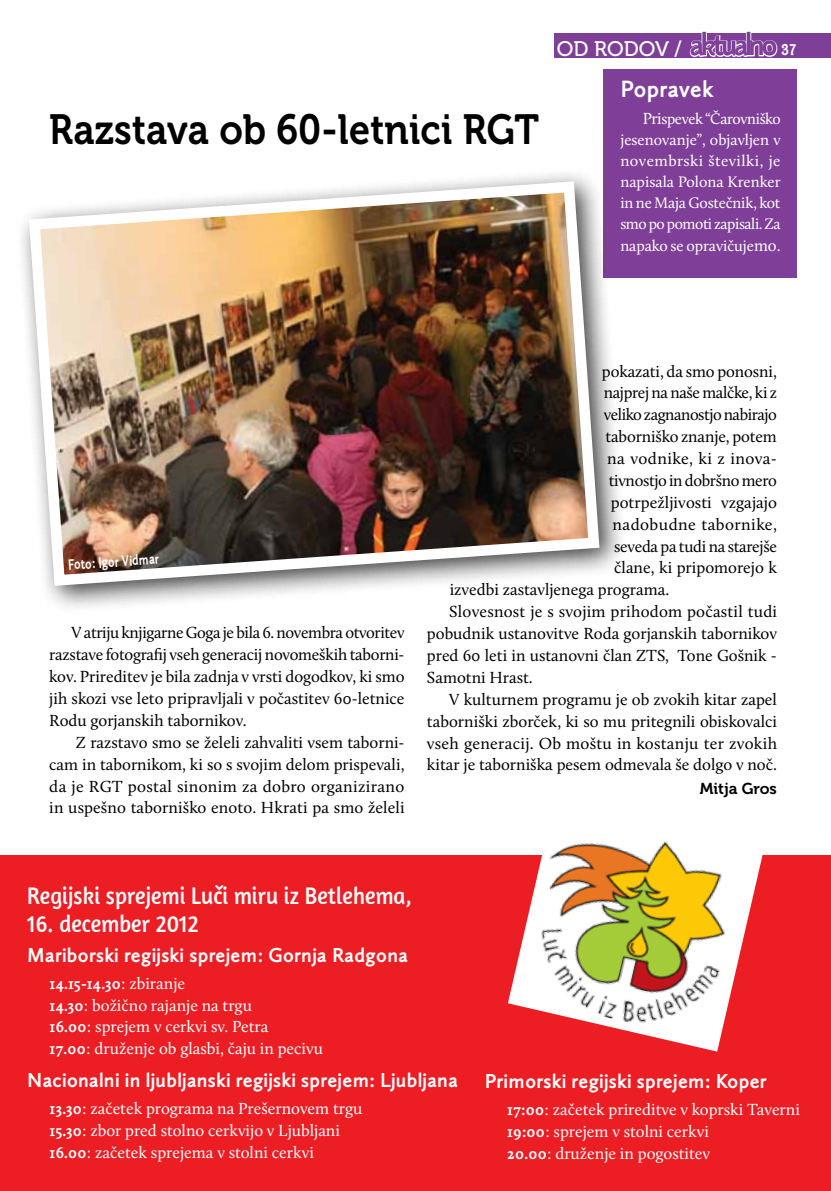
<style>
.page{position:relative;width:831px;height:1191px;background:#fff}
.page>*{position:absolute;margin:0;border:0;box-sizing:border-box;transform-origin:0 0}
.t1{font:42px "Museo 700";letter-spacing:.005em;color:#000;scale:.9 1}
.t2{font:24.5px "Amaranth";letter-spacing:.005em;color:#fff;scale:.9 1}
.t3{font:700 24.5px "Calluna Sans";color:#fff}
.t4{font:700 21px "Calluna Sans";color:#fff}
.t5{font:21px "Museo 500";color:#fff}
.t6{font:16.62px/21.9px "Calluna";color:#000;text-align:justify}
.t7{font:16.62px/21.9px "Calluna";color:#fff}
.t8{font:16.62px "Calluna";letter-spacing:-.02em;color:#000}
.t9{font:16.62px "Calluna";letter-spacing:.025em;color:#000}
.t10{font:16.62px "Calluna";letter-spacing:-.03em;color:#000}
.t11{font:15.75px/21.2px "Calluna";letter-spacing:-.01em;color:#fff;text-align:justify}
.t12{font:700 15.75px "Calluna Sans";color:#fff;scale:.8 1}
.t13{font:15.75px "Museo 700";color:#000}
.s1{font-family:"Kwokwi";font-weight:300;font-size:31.5px;color:#7f3f98}
.s2{font-family:"Kwokwi";font-weight:300;font-size:15.75px}
.s3{font-size:16.62px}
.s4{font-weight:700}
</style>
<div class="page">
<div style="left:603px;top:69px;width:194px;height:209px;background:#7f3f98"></div>
<div style="left:0;top:855px;width:831px;height:336px;background:#ed1d24"></div>
<svg style="left:508px;top:855px;width:255px;height:196px"></svg>
<img style="left:516px;top:841px;width:233px;height:199px">
<div style="left:15px;top:167px;width:612px;height:446px;background:#000;opacity:.75"></div>
<img style="left:23px;top:176px;width:582px;height:415px">
<div style="left:688px;top:34px;width:143px;height:24px;background:#7f3f98"></div>
<svg style="left:688px;top:33px;width:90px;height:24px"></svg>
<div style="left:554px;top:34px;width:134px;height:24px;background:#7f3f98"></div>
<h1 class="t1" style="left:49px;top:106px;width:546px">Razstava ob 60-letnici RGT</h1>
<p class="t5" style="left:557px;top:37px;width:242px">OD RODOV / <span class="s1">aktualno</span> <span class="s2">37</span></p>
<h2 class="t3" style="left:620px;top:74px;width:95px">Popravek</h2>
<p class="t11" style="left:620px;top:108px;width:162px;text-indent:22px"><span class="s3">Pri</span>spevek “Čarovniško jesenovanje”, objavljen v novembrski številki, je napisala Polona Krenker in ne Maja Gostečnik, kot smo po pomoti zapisali. Za napako se opravičuje<span class="s3">mo.</span></p>
<p class="t12" style="left:67px;top:555px;width:116px;rotate:-4deg">Foto: Igor Vidmar</p>
<p class="t6" style="left:49px;top:621px;width:357px;text-indent:22px">V atriju knjigarne Goga je bila 6. novembra otvoritev razstave fotografij vseh generacij novomeških taborni&shy;kov. Prireditev je bila zadnja v vrsti dogodkov, ki smo jih skozi vse leto pripravljali v počastitev 60-letnice Rodu gorjanskih tabornikov.</p>
<p class="t6" style="left:49px;top:731px;width:357px;text-indent:27px">Z razstavo smo se želeli zahvaliti vsem taborni&shy;cam in tabornikom, ki so s svojim delom prispevali, da je RGT postal sinonim za dobro organizirano in uspešno taborniško enoto. Hkrati pa smo želeli</p>
<p class="t6" style="left:602px;top:360px;width:176px">pokazati, da smo ponosni,</p>
<p class="t8" style="left:604px;top:383px;width:175px">najprej na naše malčke, ki z</p>
<p class="t10" style="left:604px;top:404px;width:175px">veliko zagnanostjo nabirajo</p>
<p class="t6" style="left:605px;top:425px;width:173px">taborniško znanje, potem</p>
<p class="t9" style="left:607px;top:448px;width:171px">na vodnike, ki z inova-</p>
<p class="t8" style="left:609px;top:470px;width:169px">tivnostjo in dobršno mero</p>
<p class="t6" style="left:611px;top:491px;width:168px">potrpežljivosti vzgajajo</p>
<p class="t9" style="left:612px;top:514px;width:166px">nadobudne tabornike,</p>
<p class="t8" style="left:614px;top:536px;width:164px">seveda pa tudi na starejše</p>
<p class="t6" style="left:614px;top:557px;width:164px">člane, ki pripomorejo k</p>
<p class="t6" style="left:450px;top:578px;width:221px">izvedbi zastavljenega programa.</p>
<p class="t6" style="left:449px;top:600px;width:329px">Slovesnost je s svojim prihodom počastil tudi</p>
<p class="t6" style="left:427px;top:622px;width:352px">pobudnik ustanovitve Roda gorjanskih tabornikov</p>
<p class="t6" style="left:427px;top:644px;width:351px">pred 60 leti in ustanovni član ZTS, Tone Gošnik -</p>
<p class="t6" style="left:427px;top:666px;width:107px">Samotni Hrast.</p>
<p class="t6" style="left:449px;top:688px;width:329px">V kulturnem programu je ob zvokih kitar zapel</p>
<p class="t6" style="left:427px;top:710px;width:352px">taborniški zborček, ki so mu pritegnili obiskovalci</p>
<p class="t6" style="left:427px;top:732px;width:352px">vseh generacij. Ob moštu in kostanju ter zvokih</p>
<p class="t6" style="left:427px;top:753px;width:351px">kitar je taborniška pesem odmevala še dolgo v noč.</p>
<p class="t13" style="left:700px;top:780px;width:79px">Mitja Gros</p>
<h2 class="t2" style="left:27px;top:881px;width:429px">Regijski sprejemi Luči miru iz Betlehema,</h2>
<h2 class="t2" style="left:27px;top:909px;width:192px">16. december 2012</h2>
<p class="t4" style="left:27px;top:942px;width:382px">Mariborski regijski sprejem: Gornja Radgona</p>
<p class="t7" style="left:50px;top:972px;width:275px"><span class="s4">14.15-14.30</span>: zbiranje<br><span class="s4">14.30</span>: božično rajanje na trgu<br><span class="s4">16.00</span>: sprejem v cerkvi sv. Petra<br><span class="s4">17.00</span>: druženje ob glasbi, čaju in pecivu</p>
<p class="t4" style="left:27px;top:1067px;width:432px">Nacionalni in ljubljanski regijski sprejem: Ljubljana</p>
<p class="t7" style="left:50px;top:1097px;width:314px"><span class="s4">13.30</span>: začetek programa na Prešernovem trgu<br><span class="s4">15.30</span>: zbor pred stolno cerkvijo v Ljubljani<br><span class="s4">16.00</span>: začetek sprejema v stolni cerkvi</p>
<p class="t4" style="left:485px;top:1068px;width:283px">Primorski regijski sprejem: Koper</p>
<p class="t7" style="left:507px;top:1098px;width:294px"><span class="s4">17:00</span>: začetek prireditve v koprski Taverni<br><span class="s4">19:00</span>: sprejem v stolni cerkvi<br><span class="s4">20.00</span>: druženje in pogostitev</p>
</div>
